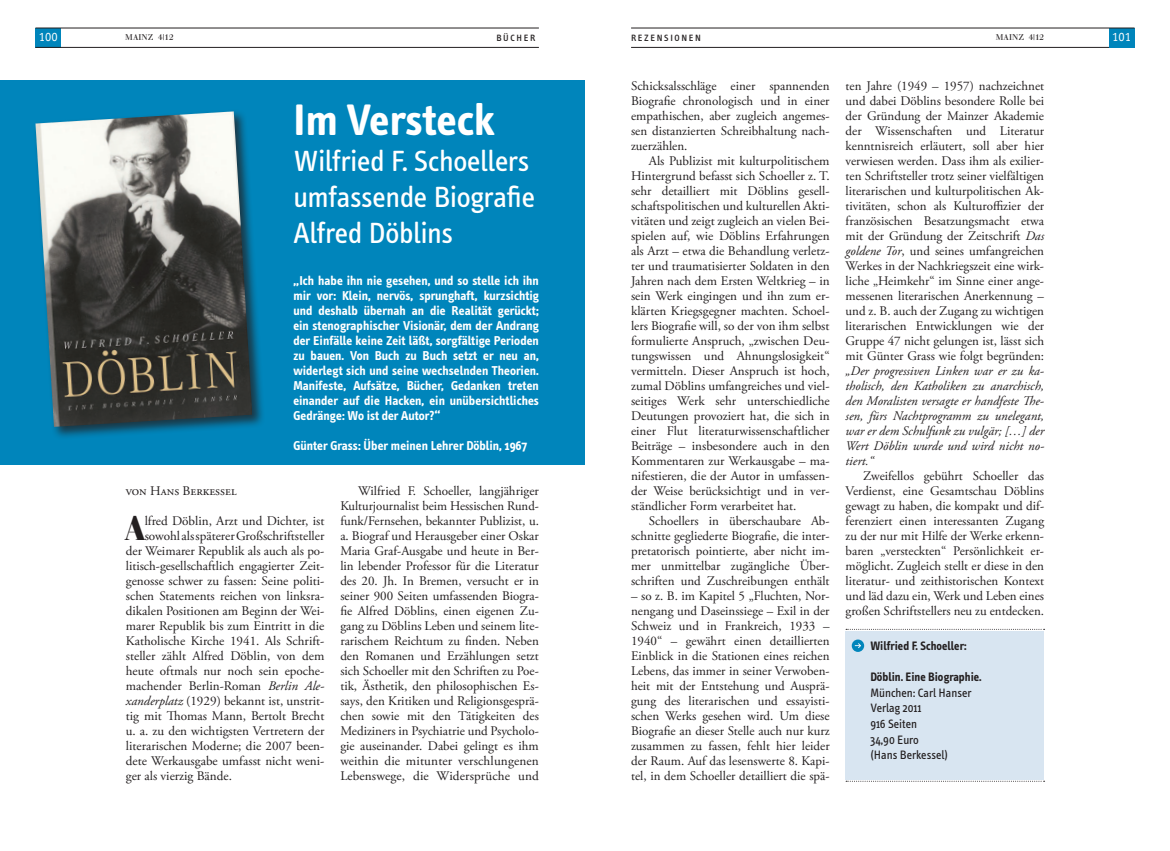
<style>
.page{position:relative;width:1170px;height:851px;background:#fff}
.page>*{position:absolute;margin:0;border:0;box-sizing:border-box;transform-origin:0 0}
.t1{font:700 45px "Info Text";color:#fff}
.t2{font:900 35.62px "Bauer Bodoni BT";color:#231f20}
.t3{font:30px/36px "Info Text";letter-spacing:-.01em;color:#fff}
.t4{font:13.12px/15px "Adobe Garamond Pro";color:#231f20;text-align:justify}
.t5{font:700 13.12px/15px "Info Text";color:#fff;text-align:justify}
.t6{font:italic 13.12px/15px "Adobe Garamond Pro";color:#231f20;text-align:justify}
.t7{font:12.5px/15.6px "Info Text";color:#231f20}
.t8{font:700 12.5px "Info Text";color:#231f20}
.t9{font:12.5px "Officina Sans";color:#fff}
.t10{font:9.38px "Info Text Medium Caps";letter-spacing:.175em;color:#231f20}
.t11{font:8.12px "Walbaum";letter-spacing:.015em;color:#231f20}
.s1{font-style:italic}
</style>
<div class="page">
<div style="left:0;top:80px;width:585px;height:385px;background:#0085bb"></div>
<hr style="left:631px;top:47px;width:503px;height:1px;background:#231f20">
<div style="left:1108px;top:28px;width:26px;height:19px;background:#0085bb"></div>
<div style="left:35px;top:28px;width:26px;height:19px;background:#0085bb"></div>
<hr style="left:631px;top:28px;width:503px;height:1px;background:#231f20">
<hr style="left:35px;top:28px;width:504px;height:1px;background:#231f20">
<hr style="left:35px;top:47px;width:504px;height:1px;background:#231f20">
<div style="left:33px;top:109px;width:232px;height:331px;background:#231f20;opacity:.75"></div>
<img style="left:35px;top:111px;width:217px;height:316px">
<div style="left:845px;top:630px;width:199px;height:149px;background:#d8e5f1"></div>
<svg style="left:851px;top:639px;width:13px;height:12px"></svg>
<svg style="left:854px;top:643px;width:7px;height:5px"></svg>
<svg style="left:846px;top:628px;width:198px;height:1px"></svg>
<svg style="left:846px;top:780px;width:198px;height:1px"></svg>
<p class="t9" style="left:39px;top:29px;width:20px">100</p>
<p class="t11" style="left:125px;top:33px;width:50px">MAINZ 4|12</p>
<p class="t10" style="left:496px;top:33px;width:39px">BÜCHER</p>
<p class="t10" style="left:631px;top:33px;width:71px">REZENSIONEN</p>
<p class="t11" style="left:995px;top:33px;width:50px">MAINZ 4|12</p>
<p class="t9" style="left:1112px;top:29px;width:20px">101</p>
<h1 class="t1" style="left:293px;top:95px;width:203px">Im Versteck</h1>
<h3 class="t3" style="left:293px;top:144px;width:243px">Wilfried F. Schoellers umfassende Biografie<br>Alfred Döblins</h3>
<p class="t5" style="left:293px;top:273px;width:247px">„Ich habe ihn nie gesehen, und so stelle ich ihn mir vor: Klein, nervös, sprunghaft, kurzsichtig und deshalb übernah an die Realität gerückt; ein stenographischer Visionär, dem der Andrang der Einfälle keine Zeit läßt, sorgfältige Perioden zu bauen. Von Buch zu Buch setzt er neu an, widerlegt sich und seine wechselnden Theorien.<br>Manifeste, Aufsätze, Bücher, Gedanken treten einander auf die Hacken, ein unübersichtliches Gedränge: Wo ist der Autor?“</p>
<p class="t5" style="left:293px;top:438px;width:235px">Günter Grass: Über meinen Lehrer Döblin, 1967</p>
<p class="t4" style="left:126px;top:483px;width:112px">von Hans Berkessel</p>
<h2 class="t2" style="left:126px;top:505px;width:20px">A</h2>
<p class="t4" style="left:145px;top:513px;width:181px">lfred Döblin, Arzt und Dichter, ist</p>
<p class="t4" style="left:145px;top:528px;width:181px">sowohl als späterer Großschriftsteller</p>
<p class="t4" style="left:126px;top:543px;width:200px">der Weimarer Republik als auch als po-</p>
<p class="t4" style="left:126px;top:558px;width:200px">litisch-gesellschaftlich engagierter Zeit-</p>
<p class="t4" style="left:126px;top:573px;width:200px">genosse schwer zu fassen: Seine politi-</p>
<p class="t4" style="left:126px;top:588px;width:200px">schen Statements reichen von linksra-</p>
<p class="t4" style="left:126px;top:603px;width:200px">dikalen Positionen am Beginn der Wei-</p>
<p class="t4" style="left:126px;top:618px;width:200px">marer Republik bis zum Eintritt in die</p>
<p class="t4" style="left:126px;top:633px;width:200px">Katholische Kirche 1941. Als Schrift-</p>
<p class="t4" style="left:126px;top:648px;width:200px">steller zählt Alfred Döblin, von dem</p>
<p class="t4" style="left:126px;top:663px;width:199px">heute oftmals nur noch sein epoche-</p>
<p class="t4" style="left:126px;top:678px;width:200px">machender Berlin-Roman <span class="s1">Berlin Ale-</span></p>
<p class="t4" style="left:126px;top:693px;width:200px"><span class="s1">xanderplatz</span> (1929) bekannt ist, unstrit-</p>
<p class="t4" style="left:126px;top:708px;width:200px">tig mit Thomas Mann, Bertolt Brecht</p>
<p class="t4" style="left:126px;top:723px;width:200px">u. a. zu den wichtigsten Vertretern der</p>
<p class="t4" style="left:126px;top:738px;width:200px">literarischen Moderne; die 2007 been-</p>
<p class="t4" style="left:126px;top:753px;width:200px">dete Werkausgabe umfasst nicht weni-</p>
<p class="t4" style="left:126px;top:768px;width:108px">ger als vierzig Bände.</p>
<p class="t4" style="left:340px;top:483px;width:200px;text-indent:18px">Wilfried F. Schoeller, langjähriger Kulturjournalist beim Hessischen Rund&shy;funk/Fernsehen, bekannter Publizist, u. a. Biograf und Herausgeber einer Oskar Maria Graf-Ausgabe und heute in Ber&shy;lin lebender Professor für die Literatur des 20. Jh. In Bremen, versucht er in seiner 900 Seiten umfassenden Biogra&shy;fie Alfred Döblins, einen eigenen Zu&shy;gang zu Döblins Leben und seinem lite&shy;rarischem Reichtum zu finden. Neben den Romanen und Erzählungen setzt sich Schoeller mit den Schriften zu Poe&shy;tik, Ästhetik, den philosophischen Es&shy;says, den Kritiken und Religionsgesprä&shy;chen sowie mit den Tätigkeiten des Mediziners in Psychiatrie und Psycholo&shy;gie auseinander. Dabei gelingt es ihm weithin die mitunter verschlungenen Lebenswege, die Widersprüche und</p>
<p class="t4" style="left:631px;top:79px;width:200px">Schicksalsschläge einer spannenden Biografie chronologisch und in einer empathischen, aber zugleich angemes&shy;sen distanzierten Schreibhaltung nach&shy;zuerzählen.</p>
<p class="t4" style="left:631px;top:154px;width:200px;text-indent:18px">Als Publizist mit kulturpolitischem Hintergrund befasst sich Schoeller z. T. sehr detailliert mit Döblins gesell&shy;schaftspolitischen und kulturellen Akti&shy;vitäten und zeigt zugleich an vielen Bei&shy;spielen auf, wie Döblins Erfahrungen als Arzt – etwa die Behandlung verletz&shy;ter und traumatisierter Soldaten in den Jahren nach dem Ersten Weltkrieg – in sein Werk eingingen und ihn zum er&shy;klärten Kriegsgegner machten. Schoel&shy;lers Biografie will, so der von ihm selbst formulierte Anspruch, „zwischen Deu&shy;tungswissen und Ahnungslosigkeit“ vermitteln. Dieser Anspruch ist hoch, zumal Döblins umfangreiches und viel&shy;seitiges Werk sehr unterschiedliche Deutungen provoziert hat, die sich in einer Flut literaturwissenschaftlicher Beiträge – insbesondere auch in den Kommentaren zur Werkausgabe – ma&shy;nifestieren, die der Autor in umfassen&shy;der Weise berücksichtigt und in ver&shy;ständlicher Form verarbeitet hat.</p>
<p class="t4" style="left:631px;top:513px;width:200px;text-indent:18px">Schoellers in überschaubare Ab&shy;schnitte gegliederte Biografie, die inter&shy;pretatorisch pointierte, aber nicht im&shy;mer unmittelbar zugängliche Über&shy;schriften und Zuschreibungen enthält</p>
<p class="t4" style="left:631px;top:588px;width:200px">– so z. B. im Kapitel 5 „Fluchten, Nor&shy;nengang und Daseinssiege – Exil in der Schweiz und in Frankreich, 1933 – 1940“ – gewährt einen detaillierten Einblick in die Stationen eines reichen Lebens, das immer in seiner Verwoben&shy;heit mit der Entstehung und Ausprä&shy;gung des literarischen und essayisti&shy;schen Werks gesehen wird. Um diese Biografie an dieser Stelle auch nur kurz zusammen zu fassen, fehlt hier leider der Raum. Auf das lesenswerte 8. Kapi&shy;tel, in dem Schoeller detailliert die spä-</p>
<p class="t4" style="left:845px;top:79px;width:200px">ten Jahre (1949 – 1957) nachzeichnet und dabei Döblins besondere Rolle bei der Gründung der Mainzer Akademie der Wissenschaften und Literatur kenntnisreich erläutert, soll aber hier verwiesen werden. Dass ihm als exilier&shy;ten Schriftsteller trotz seiner vielfältigen literarischen und kulturpolitischen Ak&shy;tivitäten, schon als Kulturoffizier der französischen Besatzungsmacht etwa mit der Gründung der Zeitschrift <span class="s1">Das goldene Tor</span>, und seines umfangreichen Werkes in der Nachkriegszeit eine wirk&shy;liche „Heimkehr“ im Sinne einer ange&shy;messenen literarischen Anerkennung – und z. B. auch der Zugang zu wichtigen literarischen Entwicklungen wie der Gruppe 47 nicht gelungen ist, lässt sich mit Günter Grass wie folgt begründen:</p>
<p class="t6" style="left:845px;top:364px;width:200px">„Der progressiven Linken war er zu ka&shy;tholisch, den Katholiken zu anarchisch, den Moralisten versagte er handfeste The&shy;sen, fürs Nachtprogramm zu unelegant, war er dem Schulfunk zu vulgär; […] der Wert Döblin wurde und wird nicht no&shy;tiert.“</p>
<p class="t4" style="left:845px;top:469px;width:200px;text-indent:18px">Zweifellos gebührt Schoeller das Verdienst, eine Gesamtschau Döblins gewagt zu haben, die kompakt und dif&shy;ferenziert einen interessanten Zugang zu der nur mit Hilfe der Werke erkenn&shy;baren „versteckten“ Persönlichkeit er&shy;möglicht. Zugleich stellt er diese in den literatur- und zeithistorischen Kontext und läd dazu ein, Werk und Leben eines großen Schriftstellers neu zu entdecken.</p>
<p class="t8" style="left:870px;top:639px;width:98px">Wilfried F. Schoeller:</p>
<p class="t8" style="left:870px;top:669px;width:113px">Döblin. Eine Biographie.</p>
<p class="t7" style="left:870px;top:684px;width:103px">München: Carl Hanser<br>Verlag 2011<br>916 Seiten<br>34,90 Euro<br>(Hans Berkessel)</p>
</div>
